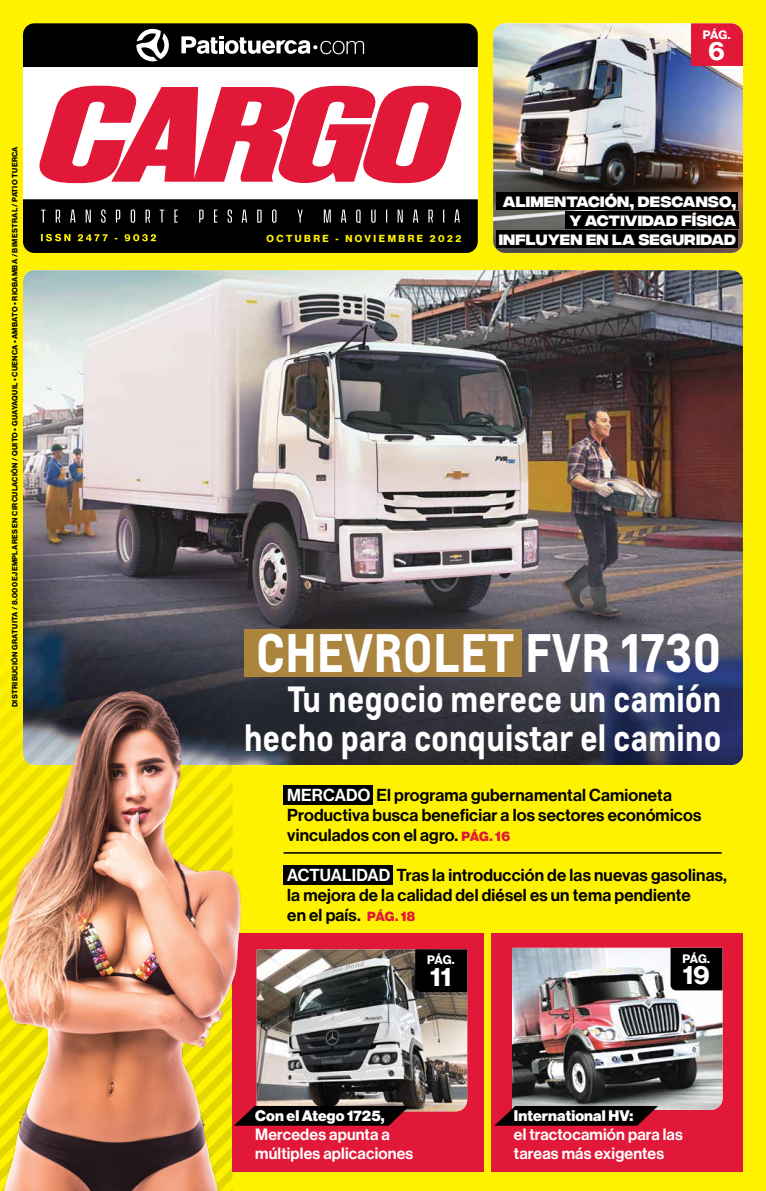
<style>
.page{position:relative;width:766px;height:1191px;background:#fff}
.page>*{position:absolute;margin:0;border:0;box-sizing:border-box;transform-origin:0 0}
.t1{font:700 50.5px "Louis";color:#fff;scale:.95 1}
.t2{font:700 34px/39.6px "Louis";letter-spacing:-.01em;color:#fff;text-align:right;scale:.95 1}
.t3{font:700 26px "Neue Haas Display";color:#fff}
.t4{font:17px/20px "Neue Haas Display Mediu";letter-spacing:.01em;color:#000}
.t5{font:16px/19px "Neue Haas Display Mediu";letter-spacing:.01em;color:#fff}
.t6{font:700 15px/19px "Integral CF";letter-spacing:.01em;color:#fff;text-align:right}
.t7{font:900 15px "Neue Haas Display";letter-spacing:.01em;color:#fff}
.t8{font:700 12px "Neue Haas Display";letter-spacing:-.02em;color:#fff}
.t9{font:700 10px "Neue Haas Display";letter-spacing:.25em;color:#fff200}
.t10{font:700 7.5px "Neue Haas Display";letter-spacing:.04em;color:#000}
.s1{color:#fff}
.s2{font-family:"Neue Haas Display";font-weight:900;font-size:13px;color:#e11837}
</style>
<div class="page">
<div style="left:0;top:0;width:765px;height:1191px;background:#fff200"></div>
<img style="left:23px;top:270px;width:719px;height:495px">
<svg style="left:23px;top:624px;width:209px;height:56px;background:#383d4b"></svg>
<div style="left:23px;top:59px;width:454px;height:140px;background:#fff"></div>
<svg style="left:39px;top:86px;width:423px;height:97px"></svg>
<svg style="left:23px;top:199px;width:454px;height:54px;background:#0c0c09"></svg>
<div style="left:232px;top:933px;width:252px;height:238px;background:#e11837"></div>
<div style="left:491px;top:933px;width:251px;height:238px;background:#e11837"></div>
<img style="left:493px;top:23px;width:249px;height:230px">
<svg style="left:690px;top:23px;width:52px;height:43px;background:#e01f3b"></svg>
<svg style="left:23px;top:23px;width:454px;height:44px;background:#1a1a17"></svg>
<div style="left:283px;top:785px;width:90px;height:19px;background:#000"></div>
<div style="left:283px;top:865px;width:110px;height:19px;background:#000"></div>
<hr style="left:283px;top:852px;width:438px;height:1px;background:#000">
<hr style="left:283px;top:853px;width:438px;height:1px;background:#000">
<div style="left:496px;top:230px;width:242px;height:17px;background:#000"></div>
<div style="left:565px;top:211px;width:173px;height:18px;background:#000"></div>
<div style="left:496px;top:193px;width:242px;height:17px;background:#000"></div>
<img style="left:495px;top:947px;width:227px;height:178px">
<img style="left:262px;top:949px;width:205px;height:176px">
<div style="left:244px;top:629px;width:277px;height:47px;background:#ab843d"></div>
<img style="left:0;top:680px;width:262px;height:511px">
<p class="t10" style="left:10px;top:707px;width:562px;rotate:-90deg">DISTRIBUCIÓN GRATUITA / 8.000 EJEMPLARES EN CIRCULACIÓN / QUITO • GUAYAQUIL • CUENCA • AMBATO • RIOBAMBA / BIMESTRAL / PATIO TUERCA</p>
<p class="t8" style="left:702px;top:28px;width:29px">PÁG.</p>
<h3 class="t3" style="left:708px;top:36px;width:18px">6</h3>
<p class="t9" style="left:266px;top:232px;width:196px">OCTUBRE - NOVIEMBRE 2022</p>
<p class="t6" style="left:498px;top:194px;width:239px">ALIMENTACIÓN, DESCANSO,<br>Y ACTIVIDAD FÍSICA<br>INFLUYEN EN LA SEGURIDAD</p>
<h1 class="t1" style="left:256px;top:619px;width:491px">CHEVROLET FVR 1730</h1>
<h2 class="t2" style="left:244px;top:678px;width:504px">Tu negocio merece un camión hecho para conquistar el camino</h2>
<p class="t4" style="left:287px;top:785px;width:415px"><span class="s1">MERCADO</span> El programa gubernamental Camioneta<br>Productiva busca beneficiar a los sectores económicos vinculados con el agro. <span class="s2">PÁG. 16</span></p>
<p class="t4" style="left:287px;top:865px;width:441px"><span class="s1">ACTUALIDAD</span> Tras la introducción de las nuevas gasolinas, la mejora de la calidad del diésel es un tema pendiente<br>en el país. <span class="s2">PÁG. 18</span></p>
<p class="t8" style="left:427px;top:953px;width:29px">PÁG.</p>
<p class="t8" style="left:682px;top:951px;width:29px">PÁG.</p>
<h3 class="t3" style="left:430px;top:961px;width:23px">11</h3>
<h3 class="t3" style="left:682px;top:959px;width:28px">19</h3>
<p class="t7" style="left:255px;top:1106px;width:131px">Con el Atego 1725,</p>
<p class="t5" style="left:255px;top:1125px;width:160px">Mercedes apunta a múltiples aplicaciones</p>
<p class="t7" style="left:513px;top:1107px;width:121px">International HV:</p>
<p class="t5" style="left:513px;top:1125px;width:170px">el tractocamión para las tareas más exigentes</p>
</div>
